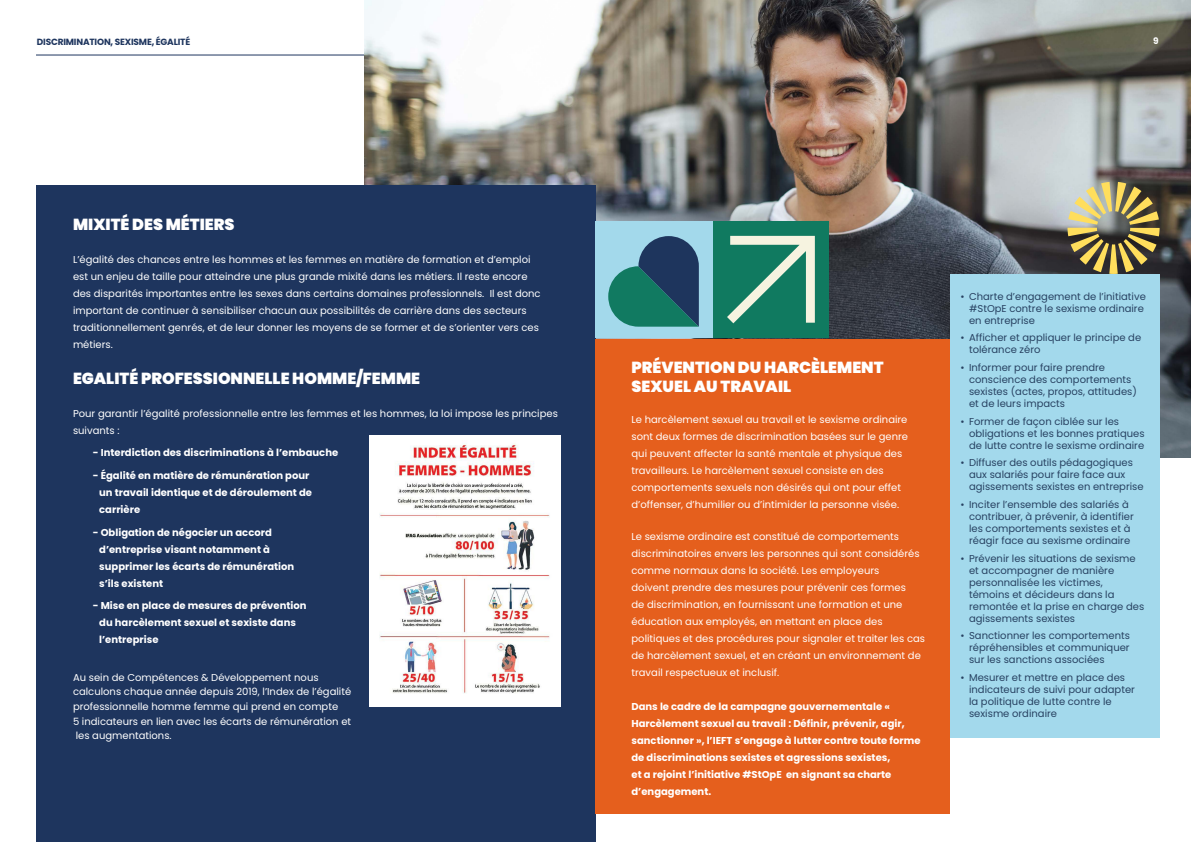
<style>
.page{position:relative;width:1191px;height:842px;background:#fff}
.page>*{position:absolute;margin:0;border:0;box-sizing:border-box;transform-origin:0 0}
.t1{font:900 16px/19.2px "Poppins";color:#fff}
.t2{font:10px/17px "Poppins";color:#fff}
.t3{font:10px/12px "Poppins";color:#274161}
.t4{font:700 10px/17px "Poppins";color:#fff}
.t5{font:700 9px "Poppins";letter-spacing:-.02em;color:#1e355e}
.t6{font:700 9px "Poppins";color:#fff}
</style>
<div class="page">
<hr style="left:36px;top:55px;width:1124px;height:1px;background:#1e355e">
<img style="left:365px;top:0;width:826px;height:458px">
<div style="left:949px;top:274px;width:210px;height:464px;background:#a3d9ec"></div>
<svg style="left:1067px;top:182px;width:92px;height:92px;background:#91875b"></svg>
<div style="left:712px;top:221px;width:117px;height:117px;background:#107a60"></div>
<svg style="left:727px;top:236px;width:88px;height:87px"></svg>
<div style="left:36px;top:186px;width:559px;height:656px;background:#1e355e"></div>
<div style="left:595px;top:339px;width:354px;height:474px;background:#e55f1d"></div>
<div style="left:595px;top:221px;width:117px;height:117px;background:#a3d9eb"></div>
<svg style="left:608px;top:236px;width:91px;height:91px"></svg>
<img style="left:369px;top:435px;width:192px;height:272px">
<p class="t5" style="left:37px;top:36px;width:155px">DISCRIMINATION, SEXISME, ÉGALITÉ</p>
<p class="t6" style="left:1153px;top:36px;width:7px">9</p>
<h1 class="t1" style="left:73px;top:215px;width:163px">MIXITÉ DES MÉTIERS</h1>
<p class="t2" style="left:73px;top:251px;width:469px">L’égalité des chances entre les hommes et les femmes en matière de formation et d’emploi est un enjeu de taille pour atteindre une plus grande mixité dans les métiers. Il reste encore des disparités importantes entre les sexes dans certains domaines professionnels. Il est donc important de continuer à sensibiliser chacun aux possibilités de carrière dans des secteurs traditionnellement genrés, et de leur donner les moyens de se former et de s’orienter vers ces métiers.</p>
<h1 class="t1" style="left:73px;top:369px;width:349px">EGALITÉ PROFESSIONNELLE HOMME/FEMME</h1>
<p class="t2" style="left:73px;top:405px;width:486px">Pour garantir l’égalité professionnelle entre les femmes et les hommes, la loi impose les principes suivants :</p>
<p class="t4" style="left:93px;top:444px;width:247px">- Interdiction des discriminations à l’embauche</p>
<p class="t4" style="left:99px;top:467px;width:214px;text-indent:-6px">- Égalité en matière de rémunération pour un travail identique et de déroulement de carrière</p>
<p class="t4" style="left:99px;top:524px;width:197px;text-indent:-6px">- Obligation de négocier un accord d’entreprise visant notamment à supprimer les écarts de rémunération s’ils existent</p>
<p class="t4" style="left:99px;top:597px;width:209px;text-indent:-6px">- Mise en place de mesures de prévention du harcèlement sexuel et sexiste dans l’entreprise</p>
<p class="t2" style="left:73px;top:670px;width:280px;line-height:14.7px">Au sein de Compétences &amp; Développement nous calculons chaque année depuis 2019, l’Index de l’égalité professionnelle homme femme qui prend en compte<br>5 indicateurs en lien avec les écarts de rémunération et les augmentations.</p>
<h1 class="t1" style="left:631px;top:357px;width:254px">PRÉVENTION DU HARCÈLEMENT<br>SEXUEL AU TRAVAIL</h1>
<p class="t2" style="left:631px;top:411px;width:278px">Le harcèlement sexuel au travail et le sexisme ordinaire sont deux formes de discrimination basées sur le genre qui peuvent affecter la santé mentale et physique des travailleurs. Le harcèlement sexuel consiste en des comportements sexuels non désirés qui ont pour effet d’offenser, d’humilier ou d’intimider la personne visée.</p>
<p class="t2" style="left:631px;top:528px;width:295px">Le sexisme ordinaire est constitué de comportements discriminatoires envers les personnes qui sont considérés comme normaux dans la société. Les employeurs<br>doivent prendre des mesures pour prévenir ces formes<br>de discrimination, en fournissant une formation et une éducation aux employés, en mettant en place des politiques et des procédures pour signaler et traiter les cas de harcèlement sexuel, et en créant un environnement de travail respectueux et inclusif.</p>
<p class="t4" style="left:631px;top:698px;width:290px">Dans le cadre de la campagne gouvernementale « Harcèlement sexuel au travail : Définir, prévenir, agir, sanctionner », l’IEFT s’engage à lutter contre toute forme de discriminations sexistes et agressions sexistes,<br>et a rejoint l’initiative #StOpE en signant sa charte d’engagement.</p>
<p class="t3" style="left:969px;top:290px;width:178px;text-indent:-8px">• Charte d’engagement de l’initiative #StOpE contre le sexisme ordinaire en entreprise</p>
<p class="t3" style="left:969px;top:332px;width:174px;text-indent:-8px">• Afficher et appliquer le principe de tolérance zéro</p>
<p class="t3" style="left:969px;top:362px;width:169px;text-indent:-8px">• Informer pour faire prendre conscience des comportements sexistes (actes, propos, attitudes) et de leurs impacts</p>
<p class="t3" style="left:969px;top:415px;width:177px;text-indent:-8px">• Former de façon ciblée sur les obligations et les bonnes pratiques de lutte contre le sexisme ordinaire</p>
<p class="t3" style="left:969px;top:457px;width:176px;text-indent:-8px">• Diffuser des outils pédagogiques aux salariés pour faire face aux agissements sexistes en entreprise</p>
<p class="t3" style="left:969px;top:499px;width:166px;text-indent:-8px">• Inciter l’ensemble des salariés à contribuer, à prévenir, à identifier les comportements sexistes et à réagir face au sexisme ordinaire</p>
<p class="t3" style="left:969px;top:552px;width:177px;text-indent:-8px">• Prévenir les situations de sexisme et accompagner de manière personnalisée les victimes, témoins et décideurs dans la remontée et la prise en charge des agissements sexistes</p>
<p class="t3" style="left:969px;top:630px;width:162px;text-align:justify;text-indent:-8px">• Sanctionner les comportements répréhensibles et communiquer sur les sanctions associées</p>
<p class="t3" style="left:969px;top:672px;width:167px;text-indent:-8px">• Mesurer et mettre en place des indicateurs de suivi pour adapter la politique de lutte contre le sexisme ordinaire</p>
</div>
